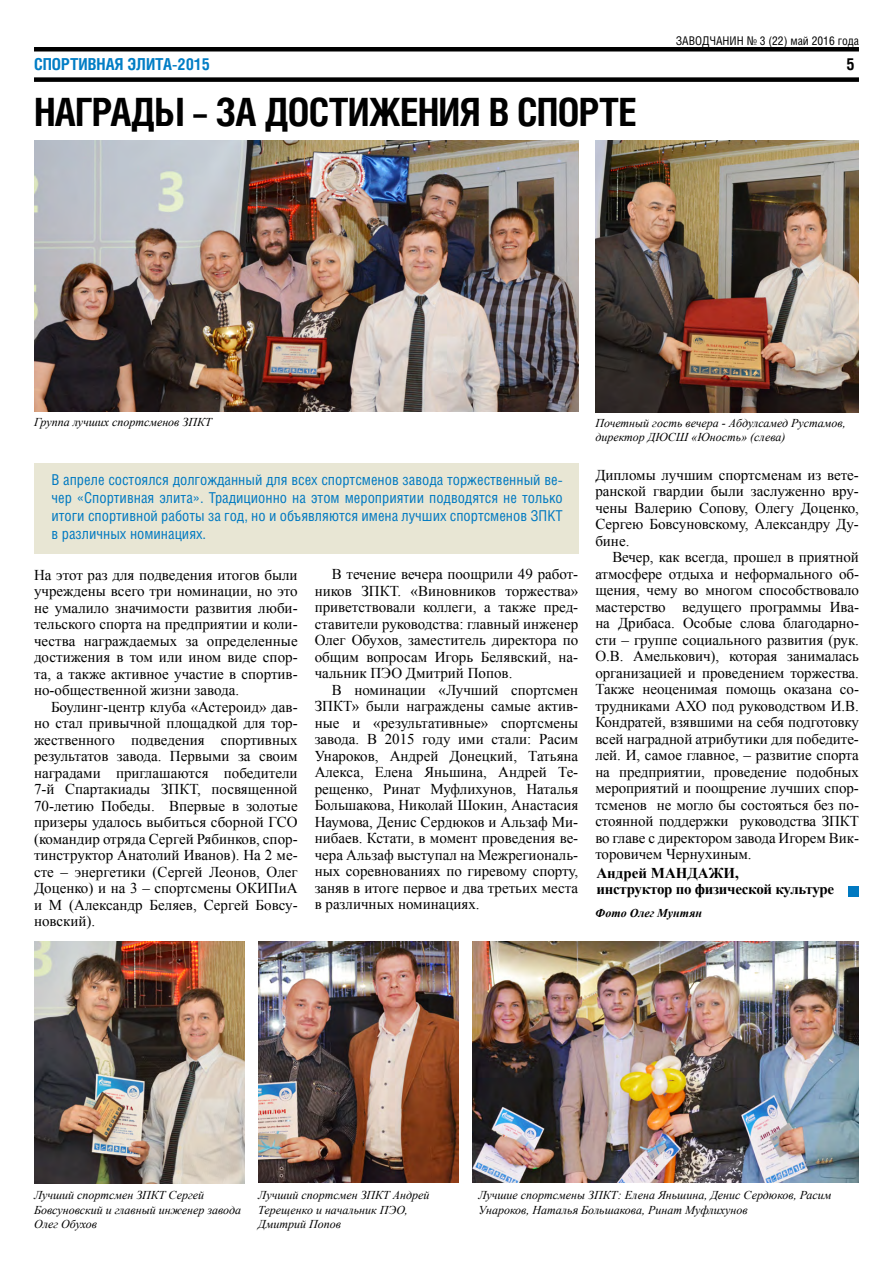
<style>
.page{position:relative;width:893px;height:1263px;background:#fff}
.page>*{position:absolute;margin:0;border:0;box-sizing:border-box;transform-origin:0 0}
.t1{font:700 39px "Helios Cond";letter-spacing:-.02em;color:#000}
.t2{font:700 16.5px "Helios Cond";color:#007dc5}
.t3{font:700 16.5px "Helios Cond";color:#000}
.t4{font:15px/16.5px "Times New Roman";color:#000;text-align:justify}
.t5{font:15px/18px "Helios Cond";color:#0079c1;text-align:justify}
.t6{font:700 15px/16.5px "Times New Roman";letter-spacing:-.02em;color:#000}
.t7{font:italic 12px/14.4px "Times New Roman";color:#000}
.t8{font:12px "Helios Cond C";color:#000}
.t9{font:italic 700 12px "Times New Roman";color:#000}
</style>
<div class="page">
<div style="left:34px;top:47px;width:825px;height:5px;background:#000"></div>
<div style="left:34px;top:77px;width:825px;height:5px;background:#000"></div>
<div style="left:34px;top:463px;width:544px;height:90px;background:#e8e6d4"></div>
<img style="left:34px;top:140px;width:544px;height:271px">
<img style="left:595px;top:140px;width:264px;height:272px">
<div style="left:849px;top:886px;width:10px;height:10px;background:#0079c1"></div>
<img style="left:34px;top:941px;width:210px;height:242px">
<img style="left:472px;top:941px;width:387px;height:241px">
<img style="left:258px;top:941px;width:200px;height:241px">
<p class="t2" style="left:34px;top:54px;width:178px">СПОРТИВНАЯ ЭЛИТА-2015</p>
<h1 class="t1" style="left:34px;top:89px;width:604px">НАГРАДЫ – ЗА ДОСТИЖЕНИЯ В СПОРТЕ</h1>
<p class="t8" style="left:676px;top:33px;width:185px">ЗАВОДЧАНИН № 3 (22) май 2016 года</p>
<p class="t3" style="left:846px;top:54px;width:10px">5</p>
<p class="t7" style="left:34px;top:414px;width:179px">Группа лучших спортсменов ЗПКТ</p>
<p class="t7" style="left:595px;top:416px;width:252px">Почетный гость вечера - Абдулсамед Рустамов, директор ДЮСШ «Юность» (слева)</p>
<p class="t5" style="left:51px;top:470px;width:513px">В апреле состоялся долгожданный для всех спортсменов завода торжественный ве&shy;чер «Спортивная элита». Традиционно на этом мероприятии подводятся не только итоги спортивной работы за год, но и объявляются имена лучших спортсменов ЗПКТ в различных номинациях.</p>
<p class="t4" style="left:34px;top:566px;width:265px">На этот раз для подведения итогов были учреждены всего три номинации, но это не умалило значимости развития люби&shy;тельского спорта на предприятии и коли&shy;чества награждаемых за определенные достижения в том или ином виде спор&shy;та, а также активное участие в спортив&shy;но-общественной жизни завода.</p>
<p class="t4" style="left:34px;top:698px;width:265px;text-indent:17px">Боулинг-центр клуба «Астероид» дав&shy;но стал привычной площадкой для тор&shy;жественного подведения спортивных результатов завода. Первыми за своим наградами приглашаются победители 7-й Спартакиады ЗПКТ, посвященной 70-летию Победы. Впервые в золотые призеры удалось выбиться сборной ГСО (командир отряда Сергей Рябинков, спор&shy;тинструктор Анатолий Иванов). На 2 ме&shy;сте – энергетики (Сергей Леонов, Олег Доценко) и на 3 – спортсмены ОКИПиА и М (Александр Беляев, Сергей Бовсу&shy;новский).</p>
<p class="t4" style="left:315px;top:566px;width:265px;text-indent:17px">В течение вечера поощрили 49 работ&shy;ников ЗПКТ. «Виновников торжества» приветствовали коллеги, а также пред&shy;ставители руководства: главный инженер Олег Обухов, заместитель директора по общим вопросам Игорь Белявский, на&shy;чальник ПЭО Дмитрий Попов.</p>
<p class="t4" style="left:315px;top:681px;width:265px;text-indent:17px">В номинации «Лучший спортсмен ЗПКТ» были награждены самые актив&shy;ные и «результативные» спортсмены завода. В 2015 году ими стали: Расим Унароков, Андрей Донецкий, Татьяна Алекса, Елена Яньшина, Андрей Те&shy;рещенко, Ринат Муфлихунов, Наталья Большакова, Николай Шокин, Анастасия Наумова, Денис Сердюков и Альзаф Ми&shy;нибаев. Кстати, в момент проведения ве&shy;чера Альзаф выступал на Межрегиональ&shy;ных соревнованиях по гиревому спорту, заняв в итоге первое и два третьих места в различных номинациях.</p>
<p class="t4" style="left:595px;top:466px;width:265px">Дипломы лучшим спортсменам из вете&shy;ранской гвардии были заслуженно вру&shy;чены Валерию Сопову, Олегу Доценко, Сергею Бовсуновскому, Александру Ду&shy;бине.</p>
<p class="t4" style="left:595px;top:549px;width:265px;text-indent:17px">Вечер, как всегда, прошел в приятной атмосфере отдыха и неформального об&shy;щения, чему во многом способствовало мастерство ведущего программы Ива&shy;на Дрибаса. Особые слова благодарно&shy;сти – группе социального развития (рук.<br>О.В. Амелькович), которая занималась организацией и проведением торжества.<br>Также неоценимая помощь оказана со&shy;трудниками АХО под руководством И.В.<br>Кондратей, взявшими на себя подготовку всей наградной атрибутики для победите&shy;лей. И, самое главное, – развитие спорта на предприятии, проведение подобных мероприятий и поощрение лучших спор&shy;тсменов не могло бы состояться без по&shy;стоянной поддержки руководства ЗПКТ во главе с директором завода Игорем Вик&shy;торовичем Чернухиным.</p>
<p class="t6" style="left:596px;top:864px;width:239px">Андрей МАНДАЖИ,<br>инструктор по физической культуре</p>
<p class="t9" style="left:595px;top:904px;width:108px">Фото Олег Мунтян</p>
<p class="t7" style="left:34px;top:1188px;width:209px">Лучший спортсмен ЗПКТ Сергей<br>Бовсуновский и главный инженер завода<br>Олег Обухов</p>
<p class="t7" style="left:258px;top:1188px;width:173px">Лучший спортсмен ЗПКТ Андрей<br>Терещенко и начальник ПЭО,<br>Дмитрий Попов</p>
<p class="t7" style="left:478px;top:1188px;width:355px">Лучшие спортсмены ЗПКТ: Елена Яньшина, Денис Сердюков, Расим<br>Унароков, Наталья Большакова, Ринат Муфлихунов</p>
</div>
